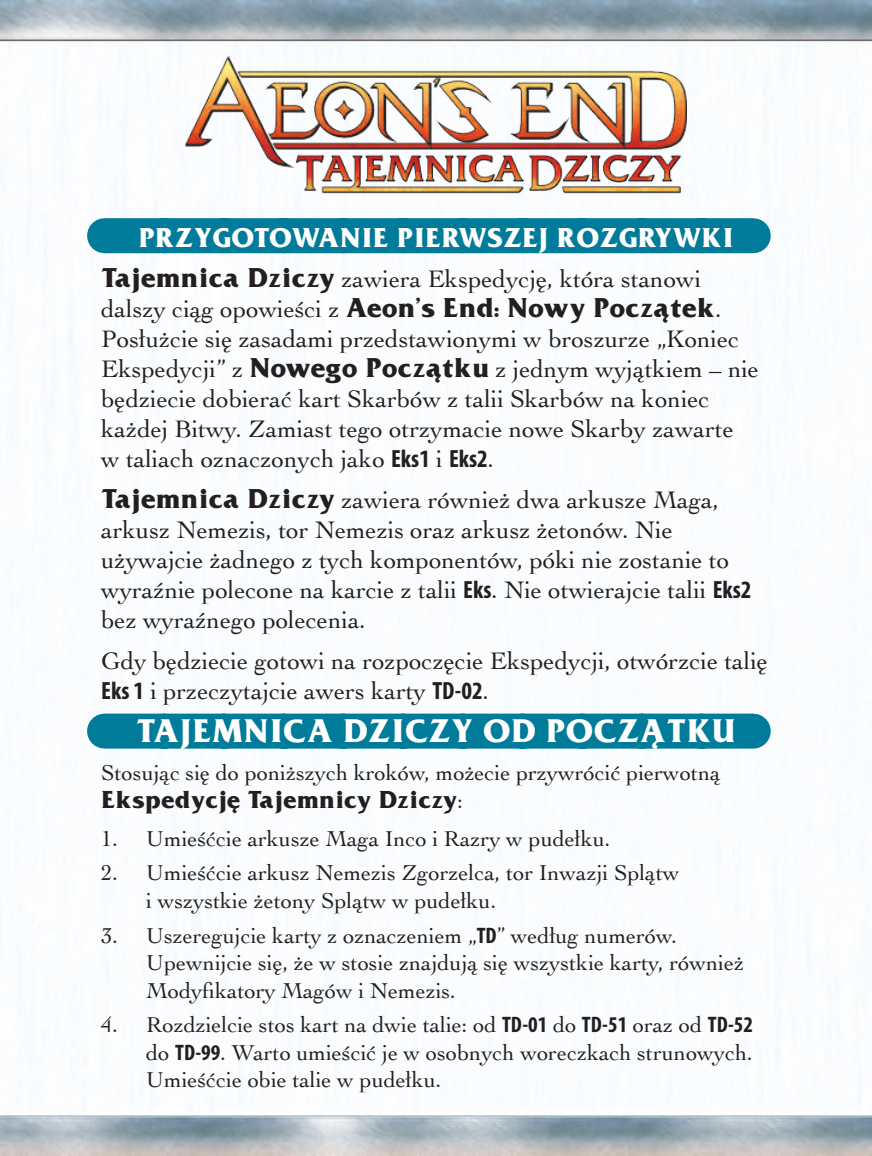
<style>
.page{position:relative;width:872px;height:1156px;background:#fff}
.page>*{position:absolute;margin:0;border:0;box-sizing:border-box;transform-origin:0 0}
.t1{font:700 30px "Friz Quadrata";letter-spacing:.01em;color:#fff}
.t2{font:25px/30px "Cochin";color:#231f20}
.t3{font:700 25px "Friz Quadrata";color:#231f20}
.t4{font:700 25px "Friz Quadrata";letter-spacing:.01em;color:#fff}
.t5{font:22.5px/27.5px "Cochin";color:#231f20}
.t6{font:700 22.5px "Friz Quadrata";color:#231f20}
.s1{font-family:"Friz Quadrata";font-weight:700}
.s2{font-family:"Cochin";font-weight:400}
.s3{font-family:"Myriad Pro";font-weight:700;font-stretch:condensed}
</style>
<div class="page">
<img style="left:0;top:0;width:872px;height:1155px">
<img style="left:185px;top:57px;width:501px;height:139px">
<div style="left:105px;top:218px;width:648px;height:35px;background:#007c9a"></div>
<div style="left:105px;top:713px;width:648px;height:35px;background:#007c9a"></div>
<svg style="left:0;top:221px;width:1px;height:35px"></svg>
<svg style="left:0;top:729px;width:1px;height:35px"></svg>
<p class="t4" style="left:138px;top:220px;width:596px">PRZYGOTOWANIE PIERWSZEJ ROZGRYWKI</p>
<p class="t2" style="left:101px;top:263px;width:601px"><span class="s1">Tajemnica Dziczy</span> zawiera Ekspedycję, która stanowi</p>
<p class="t3" style="left:101px;top:290px;width:622px"><span class="s2">dalszy ciąg opowieści z</span> Aeon’s End: Nowy Początek<span class="s2">.</span></p>
<p class="t2" style="left:101px;top:323px;width:659px">Posłużcie się zasadami przedstawionymi w broszurze „Koniec Ekspedycji” z <span class="s1">Nowego Początku</span> z jednym wyjątkiem – nie będziecie dobierać kart Skarbów z talii Skarbów na koniec każdej Bitwy. Zamiast tego otrzymacie nowe Skarby zawarte<br>w taliach oznaczonych jako <span class="s3">Eks1</span> i <span class="s3">Eks2</span>.</p>
<p class="t2" style="left:101px;top:483px;width:652px"><span class="s1">Tajemnica Dziczy</span> zawiera również dwa arkusze Maga, arkusz Nemezis, tor Nemezis oraz arkusz żetonów. Nie używajcie żadnego z tych komponentów, póki nie zostanie to wyraźnie polecone na karcie z talii <span class="s3">Eks</span>. Nie otwierajcie talii <span class="s3">Eks2 </span>bez wyraźnego polecenia.</p>
<p class="t2" style="left:101px;top:644px;width:668px">Gdy będziecie gotowi na rozpoczęcie Ekspedycji, otwórzcie talię<br><span class="s3">Eks 1</span> i przeczytajcie awers karty <span class="s3">TD-02</span>.</p>
<p class="t1" style="left:136px;top:709px;width:601px">TAJEMNICA DZICZY OD POCZĄTKU</p>
<p class="t5" style="left:101px;top:757px;width:621px">Stosując się do poniższych kroków, możecie przywrócić pierwotną</p>
<p class="t6" style="left:101px;top:783px;width:363px">Ekspedycję Tajemnicy Dziczy<span class="s2">:</span></p>
<p class="t5" style="left:101px;top:823px;width:511px">1. Umieśćcie arkusze Maga Inco i Razry w pudełku.</p>
<p class="t5" style="left:146px;top:858px;width:535px;text-indent:-45px">2. Umieśćcie arkusz Nemezis Zgorzelca, tor Inwazji Splątw i wszystkie żetony Splątw w pudełku.</p>
<p class="t5" style="left:146px;top:920px;width:599px;text-indent:-45px">3. Uszeregujcie karty z oznaczeniem „<span class="s3">TD</span>” według numerów.<br>Upewnijcie się, że w stosie znajdują się wszystkie karty, również<br>Modyfikatory Magów i Nemezis.</p>
<p class="t5" style="left:146px;top:1009px;width:608px;text-align:justify;text-indent:-45px">4. Rozdzielcie stos kart na dwie talie: od <span class="s3">TD-01</span> do <span class="s3">TD-51</span> oraz od <span class="s3">TD-52 </span>do <span class="s3">TD-99</span>. Warto umieścić je w osobnych woreczkach strunowych.<br>Umieśćcie obie talie w pudełku.</p>
</div>
